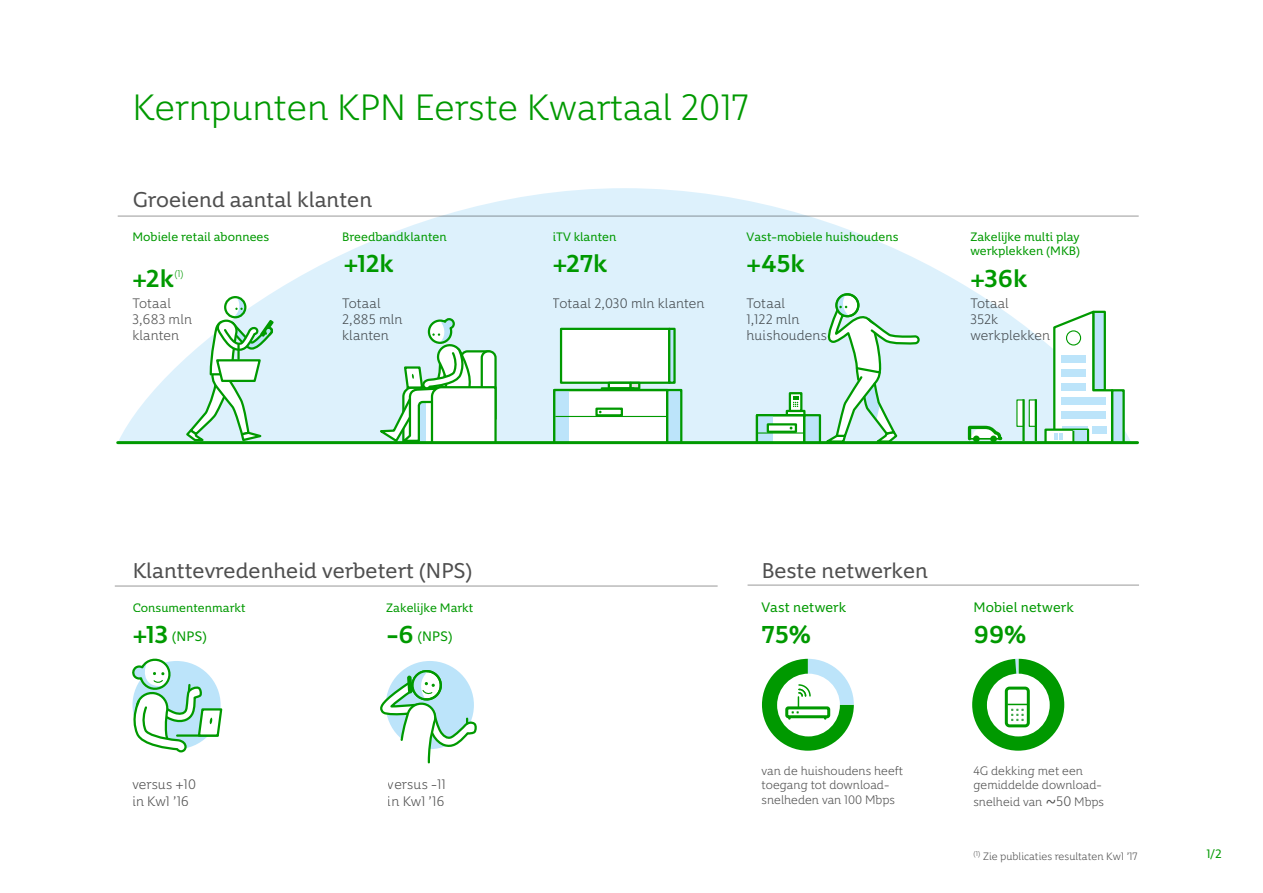
<style>
.page{position:relative;width:1263px;height:893px;background:#fff}
.page>*{position:absolute;margin:0;border:0;box-sizing:border-box;transform-origin:0 0}
.t1{font:300 36px "KPN Accent";color:#090}
.t2{font:700 24px "KPN Accent";letter-spacing:-.01em;color:#090}
.t3{font:21px "KPN Accent";color:#4f4f4f}
.t4{font:300 13.5px/16.2px "KPN Accent";letter-spacing:.005em;color:#4f4f4f}
.t5{font:13.5px "KPN Accent";letter-spacing:.005em;color:#090}
.t6{font:12px/14.4px "KPN Accent";color:#090}
.t7{font:300 12px/14.4px "KPN Accent";color:#4f4f4f}
.t8{font:300 10.5px "KPN Accent";color:#4f4f4f}
.t9{font:300 9.6px "KPN Accent";color:#090}
.s1{font-weight:700;font-size:24px}
.s2{font-family:"Verdana";font-weight:400;font-size:13.5px}
.s3{font-size:13.5px}
</style>
<div class="page">
<div style="left:972px;top:659px;width:92px;height:92px;background:#090;border-radius:46px"></div>
<svg style="left:119px;top:188px;width:1011px;height:253px;fill:#ddf1fc"></svg>
<div style="left:224px;top:296px;width:22px;height:22px;border:2px solid #090;border-radius:50%"></div>
<svg style="left:184px;top:297px;width:91px;height:144px"></svg>
<hr style="left:237px;top:344px;width:3px;height:15px;background:#090">
<svg style="left:374px;top:317px;width:124px;height:128px"></svg>
<div style="left:553px;top:389px;width:115px;height:54px;background:#fff"></div>
<div style="left:554px;top:390px;width:14px;height:52px;background:#bce4fa"></div>
<div style="left:553px;top:389px;width:115px;height:54px;border:2px solid #090"></div>
<div style="left:666px;top:389px;width:16px;height:54px;background:#bce4fa;border:2px solid #090"></div>
<hr style="left:555px;top:416px;width:112px;height:1px;background:#090">
<svg style="left:595px;top:408px;width:28px;height:8px"></svg>
<div style="left:560px;top:328px;width:110px;height:56px;background:#fff;border:2px solid #090"></div>
<svg style="left:668px;top:328px;width:8px;height:56px"></svg>
<svg style="left:608px;top:382px;width:21px;height:5px"></svg>
<svg style="left:629px;top:382px;width:11px;height:7px"></svg>
<hr style="left:602px;top:387px;width:32px;height:2px;background:#090">
<svg style="left:786px;top:410px;width:4px;height:4px"></svg>
<div style="left:756px;top:414px;width:49px;height:29px;background:#fff"></div>
<div style="left:757px;top:415px;width:15px;height:27px;background:#bce4fa"></div>
<div style="left:756px;top:414px;width:49px;height:29px;border:2px solid #090"></div>
<hr style="left:757px;top:432px;width:47px;height:2px;background:#090">
<div style="left:767px;top:423px;width:30px;height:10px;background:#fff;border:2px solid #090"></div>
<div style="left:789px;top:392px;width:13px;height:20px;background:#090"></div>
<div style="left:835px;top:293px;width:24px;height:24px;border:2px solid #090;border-radius:50%"></div>
<svg style="left:790px;top:295px;width:130px;height:150px"></svg>
<div style="left:1112px;top:390px;width:13px;height:52px;background:#bce4fa"></div>
<div style="left:1111px;top:389px;width:14px;height:55px;border:2px solid #090"></div>
<svg style="left:1016px;top:399px;width:8px;height:28px"></svg>
<hr style="left:1022px;top:399px;width:3px;height:42px;background:#090">
<div style="left:1029px;top:399px;width:7px;height:28px;background:#fff;border:1px solid #090"></div>
<hr style="left:1035px;top:399px;width:2px;height:42px;background:#090">
<div style="left:1044px;top:429px;width:45px;height:16px;background:#fff;border:2px solid #090"></div>
<svg style="left:1052px;top:308px;width:62px;height:137px"></svg>
<svg style="left:966px;top:424px;width:38px;height:17px"></svg>
<div style="left:990px;top:436px;width:7px;height:6px;border:3px solid #090;border-radius:50%"></div>
<hr style="left:118px;top:441px;width:1019px;height:3px;background:#090">
<hr style="left:118px;top:215px;width:1021px;height:2px;background:#bbb">
<hr style="left:747px;top:584px;width:392px;height:2px;background:#bbb">
<hr style="left:115px;top:585px;width:603px;height:2px;background:#bbb">
<svg style="left:762px;top:659px;width:92px;height:92px"></svg>
<div style="left:987px;top:674px;width:63px;height:62px;background:#fff;border-radius:50%"></div>
<div style="left:1005px;top:687px;width:25px;height:40px;border:3px solid #090;border-radius:3px"></div>
<svg style="left:1007px;top:659px;width:20px;height:62px"></svg>
<svg style="left:132px;top:658px;width:91px;height:95px"></svg>
<div style="left:386px;top:661px;width:88px;height:88px;background:#bce4fa;border-radius:50%"></div>
<svg style="left:380px;top:667px;width:97px;height:97px"></svg>
<h1 class="t1" style="left:132px;top:85px;width:618px">Kernpunten KPN Eerste Kwartaal 2017</h1>
<h3 class="t3" style="left:132px;top:186px;width:241px">Groeiend aantal klanten</h3>
<p class="t6" style="left:132px;top:229px;width:138px">Mobiele retail abonnees</p>
<h2 class="t2" style="left:132px;top:263px;width:43px">+2k</h2>
<p class="t9" style="left:174px;top:268px;width:11px">(1)</p>
<p class="t4" style="left:132px;top:295px;width:61px">Totaal<br>3,683 mln klanten</p>
<p class="t6" style="left:342px;top:229px;width:106px">Breedbandklanten</p>
<h2 class="t2" style="left:344px;top:248px;width:52px">+12k</h2>
<p class="t4" style="left:342px;top:295px;width:62px">Totaal<br>2,885 mln klanten</p>
<p class="t6" style="left:553px;top:229px;width:65px">iTV klanten</p>
<p class="t6" style="left:747px;top:229px;width:153px">Vast-mobiele huishoudens</p>
<p class="t6" style="left:970px;top:229px;width:111px">Zakelijke multi play werkplekken (MKB)</p>
<h2 class="t2" style="left:553px;top:248px;width:56px">+27k</h2>
<h2 class="t2" style="left:747px;top:248px;width:60px">+45k</h2>
<p class="t4" style="left:747px;top:295px;width:82px">Totaal<br>1,122 mln huishoudens</p>
<h2 class="t2" style="left:970px;top:263px;width:59px">+36k</h2>
<p class="t4" style="left:970px;top:295px;width:81px">Totaal<br>352k werkplekken</p>
<p class="t4" style="left:553px;top:295px;width:153px">Totaal 2,030 mln klanten</p>
<h3 class="t3" style="left:132px;top:557px;width:341px">Klanttevredenheid verbetert (NPS)</h3>
<p class="t6" style="left:132px;top:600px;width:115px">Consumentenmarkt</p>
<p class="t6" style="left:386px;top:600px;width:89px">Zakelijke Markt</p>
<p class="t5" style="left:132px;top:628px;width:76px"><span class="s1">+13</span> (NPS)</p>
<p class="t5" style="left:386px;top:628px;width:68px"><span class="s1">-6</span> (NPS)</p>
<p class="t4" style="left:132px;top:776px;width:65px">versus +10 in Kw1 ’16</p>
<p class="t4" style="left:388px;top:776px;width:59px">versus -11 in Kw1 ’16</p>
<h3 class="t3" style="left:762px;top:558px;width:168px">Beste netwerken</h3>
<p class="t5" style="left:762px;top:599px;width:86px">Vast netwerk</p>
<h2 class="t2" style="left:762px;top:619px;width:51px">75%</h2>
<p class="t5" style="left:973px;top:599px;width:102px">Mobiel netwerk</p>
<h2 class="t2" style="left:973px;top:619px;width:55px">99%</h2>
<p class="t7" style="left:762px;top:763px;width:143px">van de huishoudens heeft toegang tot download&shy;snelheden van 100 Mbps</p>
<p class="t7" style="left:973px;top:763px;width:130px">4G dekking met een gemiddelde download-</p>
<p class="t7" style="left:973px;top:794px;width:132px">snelheid van <span class="s2">~</span><span class="s3">50</span> Mbps</p>
<p class="t8" style="left:974px;top:849px;width:165px"><sup>(1)</sup> Zie publicaties resultaten Kw1 ’17</p>
<p class="t6" style="left:1206px;top:846px;width:17px">1/2</p>
</div>
